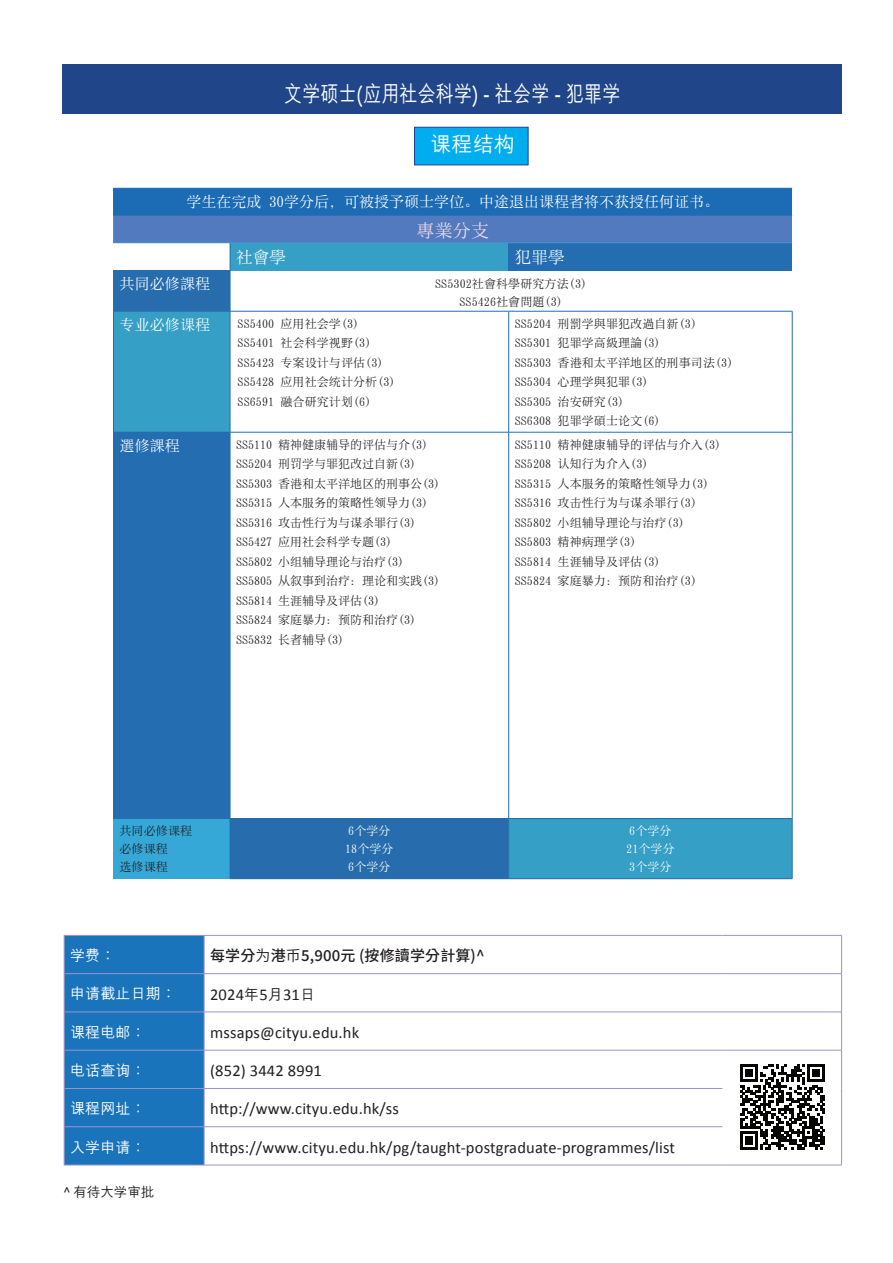
<style>
.page{position:relative;width:893px;height:1263px;background:#fff}
.page>*{position:absolute;margin:0;border:0;box-sizing:border-box;transform-origin:0 0}
.t1{font:500 22.5px "M Hei HKS";letter-spacing:.01em;color:#fff;scale:.8 1}
.t2{font:500 21px "M Hei HKS";color:#fff}
.t3{font:18px "Sim Song";color:#f1d9e9}
.t4{font:16.5px "Calibri";letter-spacing:.01em;color:#231f20}
.t5{font:16.5px "Sim Song";letter-spacing:.01em;color:#fff}
.t6{font:15px "Sim Song";color:#fff}
.t7{font:500 15px "M Hei HKS";letter-spacing:.01em;color:#fff}
.t8{font:500 15px "Source Han Sans TC";letter-spacing:.01em;color:#231f20}
.t9{font:500 13.5px "M Hei HKS";color:#231f20}
.t10{font:12px/19.5px "Sim Song";letter-spacing:.01em;color:#231f20}
.t11{font:12px/18px "Sim Song";letter-spacing:.01em;color:#fff}
.s1{font-weight:400}
.s2{font-family:"M Hei HKS";font-weight:500;font-size:15px}
</style>
<div class="page">
<div style="left:414px;top:127px;width:114px;height:38px;background:#00aeef;border:1px solid #253f8e"></div>
<div style="left:114px;top:188px;width:678px;height:27px;background:#1b6bb5"></div>
<div style="left:114px;top:215px;width:678px;height:28px;background:#517bbe"></div>
<div style="left:230px;top:243px;width:279px;height:27px;background:#369fc6"></div>
<div style="left:509px;top:243px;width:283px;height:27px;background:#236db0"></div>
<div style="left:114px;top:270px;width:116px;height:41px;background:#276dad"></div>
<div style="left:114px;top:311px;width:116px;height:121px;background:#369fc6"></div>
<svg style="left:231px;top:312px;width:561px;height:506px"></svg>
<div style="left:114px;top:432px;width:116px;height:386px;background:#236db0"></div>
<div style="left:114px;top:818px;width:116px;height:61px;background:#35a8d8"></div>
<div style="left:230px;top:818px;width:279px;height:61px;background:#276dad"></div>
<div style="left:509px;top:818px;width:283px;height:61px;background:#369fc6"></div>
<hr style="left:113px;top:188px;width:117px;height:1px;background:#276dad">
<hr style="left:230px;top:188px;width:279px;height:1px;background:#276dad">
<hr style="left:509px;top:188px;width:283px;height:1px;background:#276dad">
<hr style="left:113px;top:215px;width:117px;height:1px;background:#276dad">
<hr style="left:230px;top:215px;width:279px;height:1px;background:#276dad">
<hr style="left:509px;top:215px;width:283px;height:1px;background:#276dad">
<svg style="left:230px;top:243px;width:1px;height:27px"></svg>
<hr style="left:113px;top:432px;width:1px;height:386px;background:#276dad">
<hr style="left:113px;top:818px;width:117px;height:1px;background:#276dad">
<hr style="left:230px;top:432px;width:1px;height:386px;background:#276dad">
<hr style="left:508px;top:432px;width:1px;height:386px;background:#276dad">
<hr style="left:792px;top:432px;width:1px;height:386px;background:#276dad">
<hr style="left:113px;top:270px;width:1px;height:41px;background:#276dad">
<hr style="left:230px;top:270px;width:1px;height:41px;background:#276dad">
<hr style="left:113px;top:311px;width:117px;height:1px;background:#276dad">
<hr style="left:113px;top:311px;width:1px;height:121px;background:#276dad">
<hr style="left:230px;top:311px;width:279px;height:1px;background:#276dad">
<hr style="left:230px;top:311px;width:1px;height:121px;background:#276dad">
<hr style="left:509px;top:311px;width:283px;height:1px;background:#276dad">
<hr style="left:508px;top:311px;width:1px;height:121px;background:#276dad">
<hr style="left:792px;top:311px;width:1px;height:121px;background:#276dad">
<hr style="left:113px;top:432px;width:117px;height:1px;background:#276dad">
<hr style="left:230px;top:432px;width:279px;height:1px;background:#276dad">
<hr style="left:509px;top:432px;width:283px;height:1px;background:#276dad">
<hr style="left:509px;top:818px;width:283px;height:1px;background:#276dad">
<hr style="left:792px;top:819px;width:1px;height:59px;background:#276dad">
<hr style="left:509px;top:878px;width:283px;height:1px;background:#276dad">
<svg style="left:113px;top:189px;width:1px;height:53px"></svg>
<hr style="left:113px;top:242px;width:117px;height:1px;background:#4595d0">
<hr style="left:230px;top:242px;width:279px;height:1px;background:#4595d0">
<hr style="left:509px;top:242px;width:283px;height:1px;background:#4595d0">
<div style="left:65px;top:936px;width:139px;height:228px;background:#1a74bc"></div>
<hr style="left:204px;top:936px;width:1px;height:37px;background:#9994c8">
<hr style="left:65px;top:973px;width:139px;height:1px;background:#9994c8">
<hr style="left:204px;top:973px;width:518px;height:1px;background:#9994c8">
<hr style="left:204px;top:974px;width:1px;height:38px;background:#9994c8">
<hr style="left:722px;top:973px;width:119px;height:1px;background:#9994c8">
<hr style="left:65px;top:1012px;width:139px;height:1px;background:#9994c8">
<hr style="left:204px;top:1012px;width:518px;height:1px;background:#9994c8">
<hr style="left:204px;top:1012px;width:1px;height:38px;background:#9994c8">
<hr style="left:722px;top:1012px;width:119px;height:1px;background:#9994c8">
<hr style="left:65px;top:1050px;width:139px;height:1px;background:#9994c8">
<hr style="left:204px;top:1050px;width:518px;height:1px;background:#9994c8">
<hr style="left:204px;top:1050px;width:1px;height:38px;background:#9994c8">
<hr style="left:722px;top:1050px;width:119px;height:1px;background:#9994c8">
<hr style="left:65px;top:1088px;width:139px;height:1px;background:#9994c8">
<hr style="left:204px;top:1088px;width:518px;height:1px;background:#9994c8">
<hr style="left:204px;top:1089px;width:1px;height:37px;background:#9994c8">
<hr style="left:65px;top:1126px;width:139px;height:1px;background:#9994c8">
<hr style="left:204px;top:1126px;width:518px;height:1px;background:#9994c8">
<hr style="left:204px;top:1127px;width:1px;height:37px;background:#9994c8">
<hr style="left:64px;top:935px;width:140px;height:1px;background:#9994c8">
<hr style="left:64px;top:936px;width:1px;height:38px;background:#9994c8">
<hr style="left:204px;top:935px;width:518px;height:1px;background:#9994c8">
<hr style="left:722px;top:935px;width:120px;height:1px;background:#9994c8">
<hr style="left:841px;top:936px;width:1px;height:38px;background:#9994c8">
<hr style="left:64px;top:974px;width:1px;height:38px;background:#9994c8">
<hr style="left:841px;top:974px;width:1px;height:38px;background:#9994c8">
<hr style="left:64px;top:1012px;width:1px;height:38px;background:#9994c8">
<hr style="left:841px;top:1012px;width:1px;height:38px;background:#9994c8">
<hr style="left:64px;top:1050px;width:1px;height:38px;background:#9994c8">
<hr style="left:841px;top:1050px;width:1px;height:38px;background:#9994c8">
<hr style="left:64px;top:1088px;width:1px;height:39px;background:#9994c8">
<hr style="left:841px;top:1088px;width:1px;height:39px;background:#9994c8">
<hr style="left:64px;top:1127px;width:1px;height:37px;background:#9994c8">
<hr style="left:841px;top:1127px;width:1px;height:37px;background:#9994c8">
<hr style="left:64px;top:1164px;width:140px;height:1px;background:#9994c8">
<hr style="left:204px;top:1164px;width:518px;height:1px;background:#9994c8">
<hr style="left:722px;top:1164px;width:120px;height:1px;background:#9994c8">
<div style="left:63px;top:64px;width:779px;height:50px;background:#204689"></div>
<svg style="left:740px;top:1064px;width:85px;height:85px"></svg>
<h1 class="t1" style="left:284px;top:77px;width:422px">文學碩士(應用社會科學) - 社會學 - 犯罪學</h1>
<h2 class="t2" style="left:430px;top:129px;width:86px">課程結構</h2>
<p class="t6" style="left:187px;top:194px;width:534px">学生在完成 30学分后，可被授予硕士学位。中途退出课程者将不获授任何证书。</p>
<h3 class="t3" style="left:417px;top:221px;width:74px">專業分支</h3>
<h3 class="t5" style="left:236px;top:249px;width:51px">社會學</h3>
<h3 class="t5" style="left:515px;top:249px;width:51px">犯罪學</h3>
<p class="t6" style="left:120px;top:276px;width:92px">共同必修課程</p>
<p class="t10" style="left:435px;top:275px;width:153px;line-height:18px;text-align:center">SS5302社會科學研究方法(3)<br>SS5426社會問題(3)</p>
<p class="t6" style="left:120px;top:317px;width:92px">专业必修课程</p>
<p class="t10" style="left:238px;top:313px;width:160px">SS5400 应用社会学(3)<br>SS5401 社会科学视野(3)<br>SS5423 专案设计与评估(3)<br>SS5428 应用社会统计分析(3)<br>SS6591 融合研究计划(6)</p>
<p class="t10" style="left:515px;top:313px;width:220px">SS5204 刑罰学與罪犯改過自新(3)<br>SS5301 犯罪学高級理論(3)<br>SS5303 香港和太平洋地区的刑事司法(3)<br>SS5304 心理学與犯罪(3)<br>SS5305 治安研究(3)<br>SS6308 犯罪学碩士论文(6)</p>
<p class="t6" style="left:120px;top:438px;width:62px">選修課程</p>
<p class="t10" style="left:236px;top:434px;width:206px">SS5110 精神健康辅导的评估与介(3)<br>SS5204 刑罚学与罪犯改过自新(3)<br>SS5303 香港和太平洋地区的刑事公(3)<br>SS5315 人本服务的策略性领导力(3)<br>SS5316 攻击性行为与谋杀罪行(3)<br>SS5427 应用社会科学专题(3)<br>SS5802 小组辅导理论与治疗(3)<br>SS5805 从叙事到治疗：理论和实践(3)<br>SS5814 生涯辅导及评估(3)<br>SS5824 家庭暴力：预防和治疗(3)<br>SS5832 长者辅导(3)</p>
<p class="t10" style="left:515px;top:434px;width:208px">SS5110 精神健康辅导的评估与介入(3)<br>SS5208 认知行为介入(3)<br>SS5315 人本服务的策略性领导力(3)<br>SS5316 攻击性行为与谋杀罪行(3)<br>SS5802 小组辅导理论与治疗(3)<br>SS5803 精神病理学(3)<br>SS5814 生涯辅导及评估(3)<br>SS5824 家庭暴力：预防和治疗(3)</p>
<p class="t10" style="left:120px;top:821px;width:74px;line-height:18px">共同必修课程必修课程<br>选修课程</p>
<p class="t11" style="left:345px;top:821px;width:50px">6个学分<br>18个学分<br>6个学分</p>
<p class="t11" style="left:626px;top:821px;width:50px">6个学分<br>21个学分<br>3个学分</p>
<p class="t7" style="left:70px;top:945px;width:47px">学費：</p>
<p class="t8" style="left:210px;top:947px;width:276px">每学分<span class="s1">为</span>港<span class="s1">币</span>5,900元 (按修讀学分計算)^</p>
<p class="t7" style="left:70px;top:983px;width:107px">申請截止日期：</p>
<h3 class="t4" style="left:210px;top:982px;width:106px">2024<span class="s2">年</span>5<span class="s2">月</span>31<span class="s2">日</span></h3>
<p class="t7" style="left:70px;top:1021px;width:77px">課程電郵：</p>
<h3 class="t4" style="left:210px;top:1021px;width:151px">mssaps@cityu.edu.hk</h3>
<p class="t7" style="left:70px;top:1059px;width:77px">電話查詢：</p>
<h3 class="t4" style="left:210px;top:1059px;width:113px">(852) 3442 8991</h3>
<p class="t7" style="left:70px;top:1098px;width:77px">課程網址：</p>
<h3 class="t4" style="left:210px;top:1097px;width:190px">http://www.cityu.edu.hk/ss</h3>
<p class="t7" style="left:70px;top:1136px;width:77px">入學申請：</p>
<h3 class="t4" style="left:210px;top:1136px;width:466px">https://www.cityu.edu.hk/pg/taught-postgraduate-programmes/list</h3>
<p class="t9" style="left:64px;top:1183px;width:92px">^ 有待大學審批</p>
</div>
